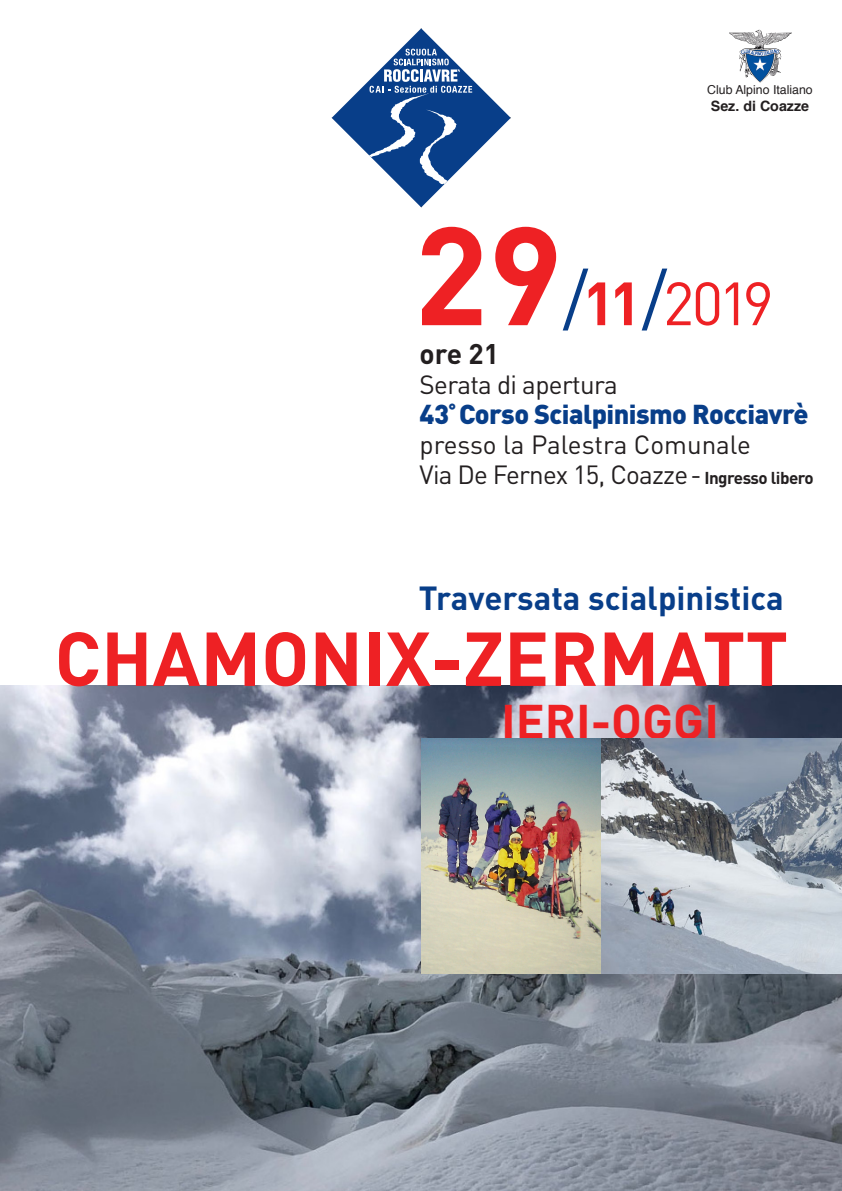
<style>
.page{position:relative;width:842px;height:1191px;background:#fff}
.page>*{position:absolute;margin:0;border:0;box-sizing:border-box;transform-origin:0 0}
.t1{font:700 75px "DIN";color:#ee2124}
.t2{font:60px "DIN";color:#ee2124}
.t3{font:700 48px "DIN";color:#ee2124}
.t4{font:700 33px "DIN";color:#083e89}
.t5{font:700 28.1px "DIN";color:#231f20}
.t6{font:900 27px "DIN";letter-spacing:-.02em;color:#083e89}
.t7{font:26px "DIN";letter-spacing:-.025em;color:#231f20}
.t8{font:26px "DIN";color:#231f20}
.t9{font:700 14.3px "Helvetica";color:#231f20}
.t10{font:12.3px "Helvetica";color:#231f20}
.s1{font-weight:700;font-size:137px}
.s2{font-size:72px;color:#083e89}
.s3{font-weight:700}
.s4{font-weight:700;font-size:17px}
</style>
<div class="page">
<img style="left:0;top:686px;width:842px;height:505px">
<svg style="left:332px;top:28px;width:179px;height:179px"></svg>
<img style="left:729px;top:30px;width:52px;height:53px">
<img style="left:421px;top:738px;width:421px;height:235px">
<p class="t10" style="left:707px;top:80px;width:107px">Club Alpino Italiano</p>
<p class="t9" style="left:711px;top:94px;width:100px">Sez. di Coazze</p>
<p class="t2" style="left:414px;top:266px;width:361px"><span class="s1">29</span><span class="s2">/</span><span class="s3">11</span><span class="s2">/</span>2019</p>
<p class="t5" style="left:420px;top:336px;width:81px">ore 21</p>
<p class="t7" style="left:420px;top:369px;width:200px">Serata di apertura</p>
<p class="t6" style="left:420px;top:396px;width:391px">43<sup>°</sup> Corso Scialpinismo Rocciavrè</p>
<p class="t8" style="left:420px;top:429px;width:333px">presso la Palestra Comunale</p>
<p class="t7" style="left:420px;top:459px;width:396px">Via De Fernex 15, Coazze - <span class="s4">Ingresso libero</span></p>
<p class="t4" style="left:419px;top:576px;width:367px">Traversata scialpinistica</p>
<p class="t1" style="left:55px;top:610px;width:735px">CHAMONIX-ZERMATT</p>
<p class="t3" style="left:501px;top:690px;width:219px">IERI-OGGI</p>
</div>
